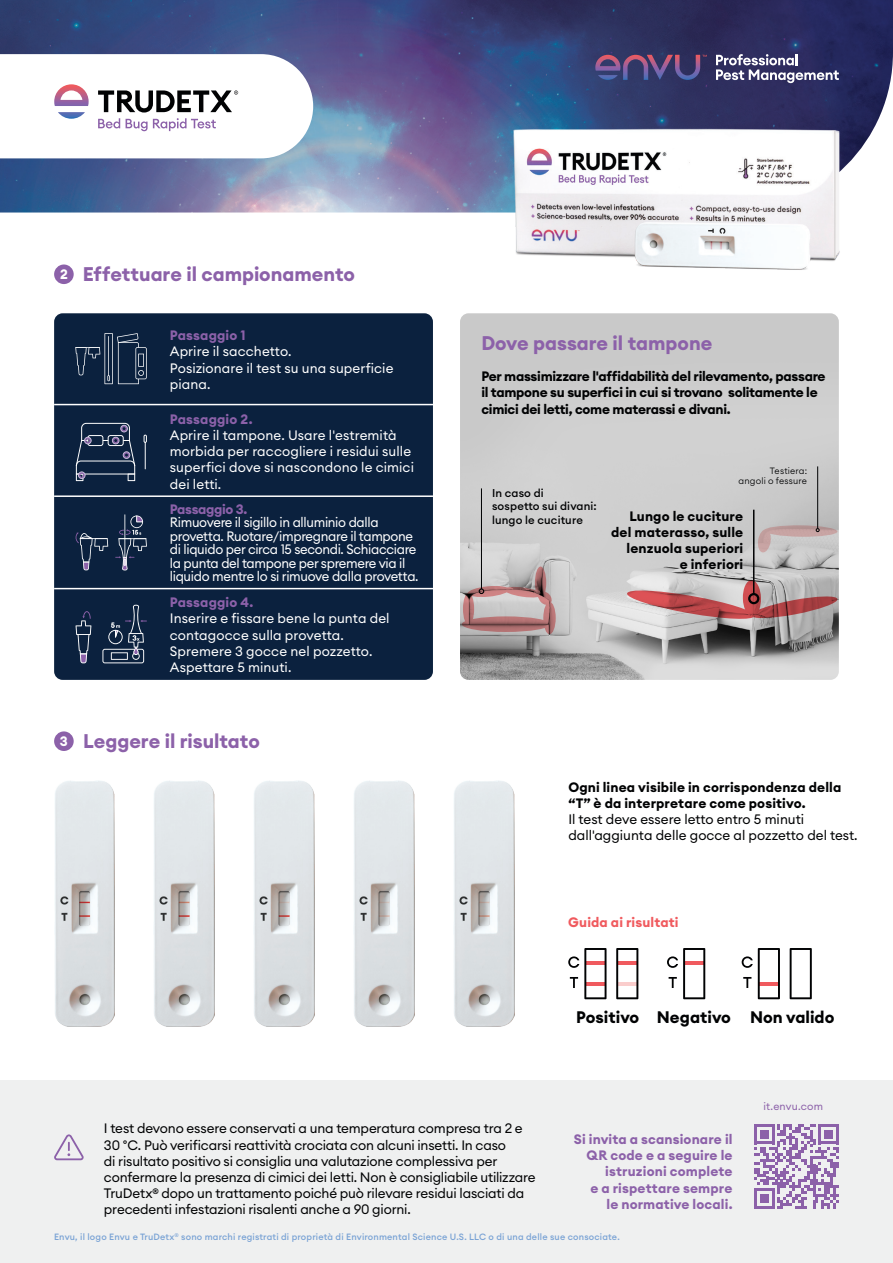
<style>
.page{position:relative;width:893px;height:1263px;background:#fff}
.page>*{position:absolute;margin:0;border:0;box-sizing:border-box;transform-origin:0 0}
.t1{font:700 19.5px "Euclid Circular A";color:#8c61a9}
.t2{font:700 16.5px "Euclid Circular A";color:#010203}
.t3{font:13.5px/16.2px "Euclid Circular A";letter-spacing:-.015em;color:#010203}
.t4{font:13.5px/16.2px "Euclid Circular A";color:#fff}
.t5{font:13.5px/13.5px "Euclid Circular A";letter-spacing:-.025em;color:#fff}
.t6{font:700 13.5px/16.2px "Euclid Circular A";letter-spacing:-.02em;color:#010203}
.t7{font:700 13.5px/16.2px "Euclid Circular A";color:#010203;text-align:right}
.t8{font:700 13.5px/16.2px "Euclid Circular A";letter-spacing:.01em;color:#8c61a9;text-align:right}
.t9{font:700 13.5px "Euclid Circular A";letter-spacing:.01em;color:#f05a5e}
.t10{font:700 13.5px "Euclid Circular A";color:#fff}
.t11{font:500 11.25px "Euclid Circular A";letter-spacing:.015em;color:#010203}
.t12{font:10.5px "Euclid Circular A";letter-spacing:.015em;color:#8c61a9}
.T_Cs{font:500 9px "Euclid Circular A";letter-spacing:.02em;color:#7aa3d5}
.t13{font:300 9px "Euclid Circular A";letter-spacing:.02em;color:#010203}
.s1{font-weight:700;color:#8c61a9}
</style>
<div class="page">
<img style="left:0;top:0;width:893px;height:213px">
<img style="left:491px;top:105px;width:365px;height:165px">
<div style="left:0;top:1080px;width:893px;height:183px;background:#eff0f0"></div>
<svg style="left:716px;top:54px;width:123px;height:29px"></svg>
<svg style="left:595px;top:55px;width:112px;height:25px;background:#564575"></svg>
<svg style="left:0;top:54px;width:313px;height:104px"></svg>
<div style="left:54px;top:313px;width:379px;height:367px;background:#0b213e;border-radius:9px"></div>
<svg style="left:54px;top:1134px;width:30px;height:26px"></svg>
<svg style="left:754px;top:1124px;width:85px;height:85px"></svg>
<img style="left:460px;top:313px;width:379px;height:367px">
<svg style="left:75px;top:333px;width:72px;height:51px"></svg>
<svg style="left:75px;top:532px;width:33px;height:38px"></svg>
<hr style="left:124px;top:514px;width:1px;height:46px;background:#fff">
<svg style="left:115px;top:515px;width:32px;height:55px"></svg>
<svg style="left:102px;top:605px;width:45px;height:58px"></svg>
<svg style="left:76px;top:611px;width:15px;height:52px"></svg>
<hr style="left:54px;top:404px;width:379px;height:1px;background:#fff">
<hr style="left:54px;top:495px;width:379px;height:2px;background:#fff">
<hr style="left:54px;top:588px;width:379px;height:1px;background:#fff">
<svg style="left:144px;top:435px;width:3px;height:34px"></svg>
<svg style="left:76px;top:423px;width:59px;height:58px"></svg>
<svg style="left:743px;top:580px;width:18px;height:36px"></svg>
<svg style="left:626px;top:589px;width:212px;height:32px;background:#bc888a"></svg>
<svg style="left:535px;top:566px;width:11px;height:33px"></svg>
<svg style="left:543px;top:602px;width:13px;height:32px"></svg>
<svg style="left:463px;top:593px;width:11px;height:32px"></svg>
<svg style="left:462px;top:616px;width:88px;height:16px"></svg>
<svg style="left:764px;top:525px;width:73px;height:12px"></svg>
<svg style="left:757px;top:529px;width:15px;height:24px"></svg>
<hr style="left:481px;top:488px;width:1px;height:101px;background:#010203">
<svg style="left:467px;top:585px;width:85px;height:21px;background:#b99b9b"></svg>
<hr style="left:817px;top:466px;width:1px;height:63px;background:#010203">
<svg style="left:816px;top:528px;width:3px;height:4px"></svg>
<hr style="left:753px;top:510px;width:1px;height:84px;background:#010203">
<div style="left:748px;top:593px;width:11px;height:11px;border:2px solid #010203;border-radius:50%"></div>
<div style="left:54px;top:264px;width:20px;height:20px;background:#8c61a9;border-radius:50%"></div>
<div style="left:54px;top:731px;width:20px;height:20px;background:#8c61a9;border-radius:50%"></div>
<svg style="left:616px;top:948px;width:22px;height:51px"></svg>
<svg style="left:568px;top:948px;width:38px;height:51px"></svg>
<svg style="left:790px;top:948px;width:22px;height:51px"></svg>
<svg style="left:742px;top:948px;width:38px;height:51px"></svg>
<svg style="left:667px;top:948px;width:38px;height:51px"></svg>
<img style="left:54px;top:781px;width:61px;height:245px">
<img style="left:454px;top:781px;width:60px;height:245px">
<img style="left:254px;top:781px;width:60px;height:245px">
<img style="left:354px;top:781px;width:60px;height:245px">
<img style="left:154px;top:781px;width:61px;height:245px">
<p class="t10" style="left:60px;top:265px;width:9px">2</p>
<p class="t1" style="left:83px;top:262px;width:274px">Effettuare il campionamento</p>
<p class="t4" style="left:170px;top:327px;width:123px"><span class="s1">Passaggio 1<br></span>Aprire il sacchetto.</p>
<p class="t4" style="left:170px;top:360px;width:225px">Posizionare il test su una superficie piana.</p>
<p class="t4" style="left:170px;top:411px;width:246px"><span class="s1">Passaggio 2.<br></span>Aprire il tampone. Usare l'estremità morbida per raccogliere i residui sulle superfici dove si nascondono le cimici dei letti.</p>
<p class="t5" style="left:170px;top:502px;width:250px"><span class="s1">Passaggio 3.<br></span>Rimuovere il sigillo in alluminio dalla provetta. Ruotare/impregnare il tampone di liquido per circa 15 secondi. Schiacciare la punta del tampone per spremere via il liquido mentre lo si rimuove dalla provetta.</p>
<p class="t4" style="left:170px;top:594px;width:221px"><span class="s1">Passaggio 4.<br></span>Inserire e fissare bene la punta del contagocce sulla provetta.</p>
<p class="t4" style="left:170px;top:643px;width:204px">Spremere 3 gocce nel pozzetto.</p>
<p class="t4" style="left:170px;top:659px;width:123px">Aspettare 5 minuti.</p>
<p class="t10" style="left:60px;top:732px;width:9px">3</p>
<p class="t1" style="left:83px;top:729px;width:178px">Leggere il risultato</p>
<p class="t1" style="left:481px;top:331px;width:232px">Dove passare il tampone</p>
<p class="t6" style="left:481px;top:368px;width:346px">Per massimizzare l'affidabilità del rilevamento, passare il tampone su superfici in cui si trovano solitamente le cimici dei letti, come materassi e divani.</p>
<p class="t13" style="left:770px;top:465px;width:39px">Testiera:</p>
<p class="t13" style="left:738px;top:475px;width:70px">angoli o fessure</p>
<p class="t11" style="left:492px;top:485px;width:53px">In caso di</p>
<p class="t11" style="left:492px;top:499px;width:106px">sospetto sui divani:</p>
<p class="t11" style="left:492px;top:512px;width:92px">lungo le cuciture</p>
<p class="t7" style="left:611px;top:508px;width:134px">Lungo le cuciture del materasso, sulle lenzuola superiori<br>e inferiori</p>
<p class="t7" style="left:568px;top:779px;width:274px;text-align:left">Ogni linea visibile in corrispondenza della “T” è da interpretare come positivo.</p>
<p class="t3" style="left:568px;top:811px;width:291px">Il test deve essere letto entro 5 minuti dall'aggiunta delle gocce al pozzetto del test.</p>
<p class="t9" style="left:568px;top:913px;width:112px">Guida ai risultati</p>
<p class="t2" style="left:576px;top:1007px;width:65px">Positivo</p>
<p class="t2" style="left:657px;top:1007px;width:76px">Negativo</p>
<p class="t2" style="left:750px;top:1007px;width:86px">Non valido</p>
<p class="t12" style="left:763px;top:1099px;width:61px">it.envu.com</p>
<p class="t3" style="left:104px;top:1120px;width:433px">I test devono essere conservati a una temperatura compresa tra 2 e 30 °C. Può verificarsi reattività crociata con alcuni insetti. In caso<br>di risultato positivo si consiglia una valutazione complessiva per confermare la presenza di cimici dei letti. Non è consigliabile utilizzare TruDetx<sup>®</sup> dopo un trattamento poiché può rilevare residui lasciati da precedenti infestazioni risalenti anche a 90 giorni.</p>
<p class="t8" style="left:574px;top:1131px;width:160px">Si invita a scansionare il</p>
<p class="t8" style="left:586px;top:1147px;width:148px">QR code e a seguire le istruzioni complete</p>
<p class="t8" style="left:590px;top:1180px;width:144px">e a rispettare sempre</p>
<p class="t8" style="left:606px;top:1196px;width:128px">le normative locali.</p>
<p class="T_Cs" style="left:54px;top:1230px;width:567px">Envu, il logo Envu e TruDetx<sup>®</sup> sono marchi registrati di proprietà di Environmental Science U.S. LLC o di una delle sue consociate.</p>
</div>
